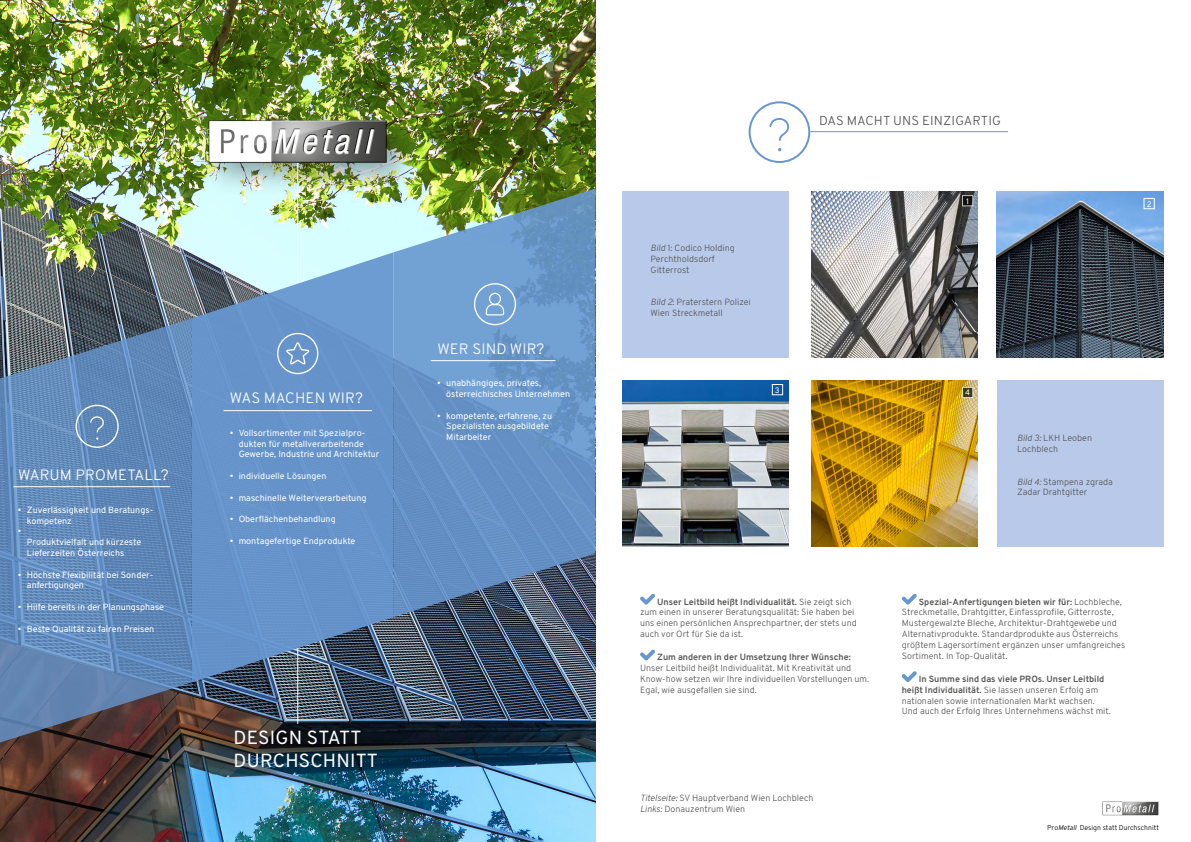
<style>
.page{position:relative;width:1191px;height:842px;background:#fff}
.page>*{position:absolute;margin:0;border:0;box-sizing:border-box;transform-origin:0 0}
.t1{font:19px/22.8px "Overpass";letter-spacing:.01em;color:#fff}
.t2{font:300 15px "Overpass";letter-spacing:.01em;color:#fff}
.t3{font:300 13px "Overpass";letter-spacing:.01em;color:#575756}
.t4{font:300 9px/10.8px "Overpass";color:#575756}
.t5{font:9px/10.8px "Overpass";color:#fff}
.t6{font:700 9px "Overpass";color:#575756}
.t7{font:8px "Overpass";color:#fff}
.t8{font:300 7px "Overpass";color:#000}
.s1{font-style:italic}
.s2{font-weight:700}
</style>
<div class="page">
<img style="left:0;top:0;width:595px;height:842px">
<div style="left:195px;top:107px;width:226px;height:90px;background:#000;opacity:.35"></div>
<img style="left:177px;top:89px;width:241px;height:105px">
<svg style="left:640px;top:593px;width:15px;height:12px"></svg>
<svg style="left:640px;top:649px;width:15px;height:12px"></svg>
<svg style="left:901px;top:593px;width:16px;height:12px"></svg>
<svg style="left:901px;top:671px;width:16px;height:11px"></svg>
<img style="left:996px;top:191px;width:167px;height:167px">
<img style="left:811px;top:191px;width:166px;height:167px">
<div style="left:622px;top:191px;width:167px;height:167px;background:#b9c9e9"></div>
<div style="left:996px;top:380px;width:167px;height:167px;background:#b9c9e9"></div>
<svg style="left:0;top:318px;width:191px;height:430px;background:#5f7fa7"></svg>
<svg style="left:191px;top:252px;width:202px;height:430px;background:#6993c3"></svg>
<svg style="left:393px;top:189px;width:202px;height:428px;background:#6993bb"></svg>
<img style="left:622px;top:380px;width:167px;height:167px">
<img style="left:811px;top:380px;width:166px;height:167px">
<svg style="left:474px;top:283px;width:42px;height:42px;background:#87aeda"></svg>
<hr style="left:810px;top:131px;width:198px;height:1px;background:#6696d1">
<svg style="left:748px;top:101px;width:62px;height:62px"></svg>
<svg style="left:75px;top:405px;width:44px;height:43px;background:#7396c1"></svg>
<div style="left:962px;top:196px;width:10px;height:10px;background:#111010"></div>
<div style="left:1143px;top:198px;width:11px;height:11px;border:1px solid #fff"></div>
<hr style="left:13px;top:486px;width:157px;height:1px;background:#fff">
<hr style="left:223px;top:410px;width:149px;height:1px;background:#fff">
<hr style="left:431px;top:360px;width:124px;height:1px;background:#fff">
<svg style="left:277px;top:333px;width:41px;height:41px;background:#7da4d2"></svg>
<hr style="left:297px;top:648px;width:1px;height:76px;background:#fff">
<img style="left:1102px;top:802px;width:57px;height:14px">
<hr style="left:297px;top:163px;width:1px;height:120px;background:#fff">
<div style="left:772px;top:384px;width:10px;height:11px;border:1px solid #fff"></div>
<svg style="left:964px;top:389px;width:7px;height:7px"></svg>
<h2 class="t2" style="left:18px;top:466px;width:152px">WARUM PROMETALL?</h2>
<p class="t5" style="left:18px;top:504px;width:137px">• Zuverlässigkeit und Beratungs-</p>
<p class="t5" style="left:27px;top:515px;width:46px">kompetenz</p>
<p class="t5" style="left:18px;top:526px;width:5px">•</p>
<p class="t5" style="left:27px;top:537px;width:116px">Produktvielfalt und kürzeste</p>
<p class="t5" style="left:27px;top:548px;width:99px">Lieferzeiten Österreichs</p>
<p class="t5" style="left:27px;top:569px;width:128px;text-indent:-9px">• Höchste Flexibilität bei Sonder&shy;anfertigungen</p>
<p class="t5" style="left:18px;top:602px;width:148px">• Hilfe bereits in der Planungsphase</p>
<p class="t5" style="left:18px;top:623px;width:138px">• Beste Qualität zu fairen Preisen</p>
<h2 class="t2" style="left:230px;top:389px;width:135px">WAS MACHEN WIR?</h2>
<p class="t5" style="left:239px;top:427px;width:142px;text-indent:-9px">• Vollsortimenter mit Spezialpro&shy;dukten für metallverarbeitende<br>Gewerbe, Industrie und Architektur</p>
<p class="t5" style="left:230px;top:470px;width:98px">• individuelle Lösungen</p>
<p class="t5" style="left:230px;top:492px;width:138px">• maschinelle Weiterverarbeitung</p>
<p class="t5" style="left:230px;top:514px;width:108px">• Oberflächenbehandlung</p>
<p class="t5" style="left:230px;top:535px;width:127px">• montagefertige Endprodukte</p>
<h2 class="t2" style="left:437px;top:339px;width:109px">WER SIND WIR?</h2>
<p class="t5" style="left:446px;top:378px;width:125px;text-indent:-9px">• unabhängiges, privates, österreichisches Unternehmen</p>
<p class="t5" style="left:446px;top:410px;width:107px;text-indent:-9px">• kompetente, erfahrene, zu<br>Spezialisten ausgebildete<br>Mitarbeiter</p>
<h1 class="t1" style="left:233px;top:726px;width:146px">DESIGN STATT<br>DURCHSCHNITT</h1>
<h3 class="t3" style="left:819px;top:113px;width:183px">DAS MACHT UNS EINZIGARTIG</h3>
<p class="t4" style="left:650px;top:242px;width:86px"><span class="s1">Bild</span> 1: Codico Holding<br>Perchtholdsdorf<br>Gitterrost</p>
<p class="t4" style="left:650px;top:296px;width:102px"><span class="s1">Bild 2</span>: Praterstern Polizei<br>Wien Streckmetall</p>
<p class="t7" style="left:966px;top:196px;width:4px">1</p>
<p class="t7" style="left:1146px;top:199px;width:6px">2</p>
<p class="t7" style="left:775px;top:385px;width:6px">3</p>
<p class="t7" style="left:965px;top:388px;width:6px">4</p>
<p class="t4" style="left:1017px;top:433px;width:76px"><span class="s1">Bild 3:</span> LKH Leoben<br>Lochblech</p>
<p class="t4" style="left:1017px;top:476px;width:97px"><span class="s1">Bild 4:</span> Stampena zgrada<br>Zadar Drahtgitter</p>
<p class="t4" style="left:640px;top:596px;width:218px;text-indent:17px"><span class="s2">Unser Leitbild heißt Individualität.</span> Sie zeigt sich zum einen in unserer Beratungsqualität: Sie haben bei uns einen persönlichen Ansprechpartner, der stets und auch vor Ort für Sie da ist.</p>
<p class="t6" style="left:657px;top:652px;width:195px">Zum anderen in der Umsetzung Ihrer Wünsche:</p>
<p class="t4" style="left:640px;top:663px;width:231px">Unser Leitbild heißt Individualität. Mit Kreativität und<br>Know-how setzen wir Ihre individuellen Vorstellungen um.<br>Egal, wie ausgefallen sie sind.</p>
<p class="t4" style="left:640px;top:792px;width:175px"><span class="s1">Titelseite:</span> SV Hauptverband Wien Lochblech<br><span class="s1">Links:</span> Donauzentrum Wien</p>
<p class="t4" style="left:901px;top:596px;width:225px;text-indent:17px"><span class="s2">Spezial-Anfertigungen bieten wir für:</span> Lochbleche, Streckmetalle, Drahtgitter, Einfassprofile, Gitterroste, Mustergewalzte Bleche, Architektur-Drahtgewebe und Alternativprodukte. Standardprodukte aus Österreichs größtem Lagersortiment ergänzen unser umfangreiches Sortiment. In Top-Qualität.</p>
<p class="t4" style="left:901px;top:673px;width:211px;text-indent:17px"><span class="s2">In Summe sind das viele PROs. Unser Leitbild heißt Individualität.</span> Sie lassen unseren Erfolg am nationalen sowie internationalen Markt wachsen.<br>Und auch der Erfolg Ihres Unternehmens wächst mit.</p>
<p class="t8" style="left:1047px;top:823px;width:113px">Pro<span class="s1">Metall</span> Design statt Durchschnitt</p>
</div>
